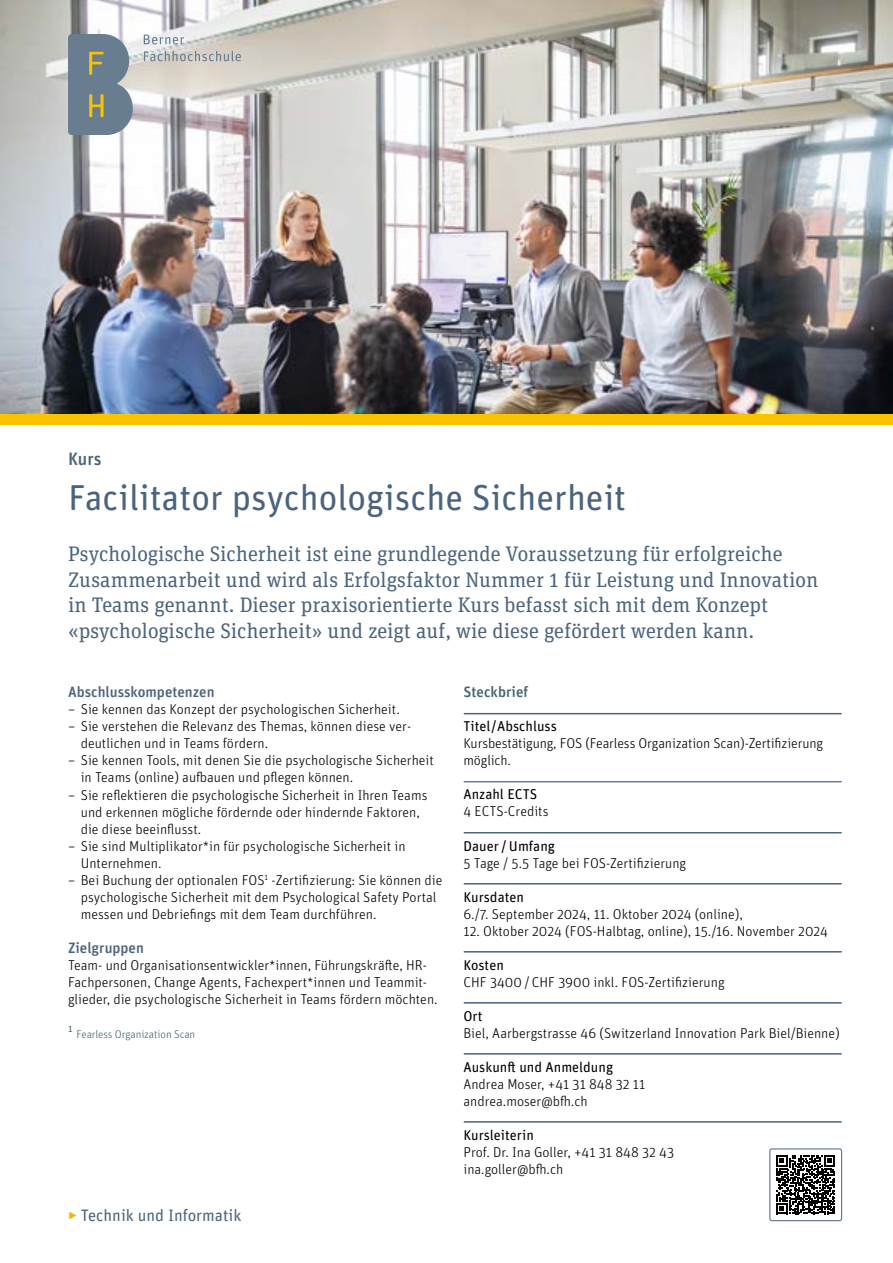
<style>
.page{position:relative;width:893px;height:1263px;background:#fff}
.page>*{position:absolute;margin:0;border:0;box-sizing:border-box;transform-origin:0 0}
.t1{font:36px "Unit Rounded Pro";color:#4b647d}
.t2{font:21px/25.5px "Unit Slab Pro";color:#4b647d}
.t3{font:500 18px "Unit Rounded Pro";color:#4b647d}
.t4{font:16.5px "Unit Rounded Pro";color:#4b647d}
.t5{font:500 15px "Unit Rounded Pro";color:#4b647d}
.t6{font:500 15px "Unit Rounded Pro";color:#43666f}
.t7{font:300 14.25px/17px "Unit Rounded Pro";color:#000}
.t8{font:14.25px "Unit Rounded Pro";color:#000}
.t9{font:300 11.25px "Unit Rounded Pro";letter-spacing:-.01em;color:#43666f}
.t10{font:9.75px "Unit Rounded Pro";color:#43666f}
.s1{font-weight:300;color:#fab405}
</style>
<div class="page">
<img style="left:0;top:0;width:893px;height:415px">
<svg style="left:68px;top:34px;width:65px;height:101px;background:#7c8b93"></svg>
<svg style="left:144px;top:35px;width:40px;height:9px"></svg>
<svg style="left:144px;top:51px;width:97px;height:10px"></svg>
<div style="left:0;top:415px;width:893px;height:10px;background:#fac300"></div>
<svg style="left:776px;top:1155px;width:59px;height:59px"></svg>
<div style="left:769px;top:1148px;width:73px;height:73px;border:1px solid #697d91;border-radius:2px"></div>
<hr style="left:464px;top:713px;width:377px;height:1px;background:#4b647d">
<hr style="left:464px;top:781px;width:377px;height:1px;background:#697d91">
<hr style="left:464px;top:832px;width:377px;height:1px;background:#4b647d">
<hr style="left:464px;top:883px;width:377px;height:1px;background:#4b647d">
<hr style="left:464px;top:951px;width:377px;height:1px;background:#4b647d">
<hr style="left:464px;top:1002px;width:377px;height:1px;background:#4b647d">
<hr style="left:464px;top:1053px;width:377px;height:1px;background:#4b647d">
<hr style="left:464px;top:1121px;width:377px;height:2px;background:#4b647d">
<p class="t3" style="left:68px;top:446px;width:35px">Kurs</p>
<h1 class="t1" style="left:68px;top:473px;width:560px">Facilitator psychologische Sicherheit</h1>
<p class="t2" style="left:68px;top:541px;width:752px">Psychologische Sicherheit ist eine grundlegende Voraussetzung für erfolgreiche Zusammenarbeit und wird als Erfolgsfaktor Nummer 1 für Leistung und Innovation in Teams genannt. Dieser praxisorientierte Kurs befasst sich mit dem Konzept «psychologische Sicherheit» und zeigt auf, wie diese gefördert werden kann.</p>
<p class="t5" style="left:68px;top:682px;width:148px">Abschlusskompetenzen</p>
<p class="t7" style="left:68px;top:701px;width:333px">– Sie kennen das Konzept der psychologischen Sicherheit.</p>
<p class="t7" style="left:81px;top:718px;width:332px;text-indent:-13px">– Sie verstehen die Relevanz des Themas, können diese ver&shy;deutlichen und in Teams fördern.</p>
<p class="t7" style="left:81px;top:752px;width:355px;text-indent:-13px">– Sie kennen Tools, mit denen Sie die psychologische Sicherheit in Teams (online) aufbauen und pflegen können.</p>
<p class="t7" style="left:81px;top:786px;width:348px;text-indent:-13px">– Sie reflektieren die psychologische Sicherheit in Ihren Teams und erkennen mögliche fördernde oder hindernde Faktoren, die diese beeinflusst.</p>
<p class="t7" style="left:81px;top:837px;width:326px;text-indent:-13px">– Sie sind Multiplikator*in für psychologische Sicherheit in<br>Unternehmen.</p>
<p class="t7" style="left:81px;top:871px;width:363px;text-indent:-13px">– Bei Buchung der optionalen FOS<sup>1</sup> -Zertifizierung: Sie können die psychologische Sicherheit mit dem Psychological Safety Portal messen und Debriefings mit dem Team durchführen.</p>
<p class="t5" style="left:68px;top:937px;width:77px">Zielgruppen</p>
<p class="t7" style="left:68px;top:956px;width:371px">Team- und Organisationsentwickler*innen, Fü hrungskräfte, HR-<br>Fachpersonen, Change Agents, Fachexpert*innen und Teammit&shy;glieder, die psychologische Sicherheit in Teams fördern möchten.</p>
<p class="t10" style="left:68px;top:1021px;width:6px">1</p>
<p class="t9" style="left:77px;top:1026px;width:120px">Fearless Organization Scan</p>
<p class="t4" style="left:68px;top:1204px;width:175px"><span class="s1">‣</span> Technik und Informatik</p>
<p class="t6" style="left:463px;top:682px;width:66px">Steckbrief</p>
<p class="t8" style="left:463px;top:717px;width:95px">Titel/Abschluss</p>
<p class="t7" style="left:463px;top:735px;width:361px">Kursbestätigung, FOS (Fearless Organization Scan)-Zertifizierung möglich.</p>
<p class="t8" style="left:463px;top:785px;width:75px">Anzahl ECTS</p>
<p class="t7" style="left:463px;top:803px;width:86px">4 ECTS-Credits</p>
<p class="t8" style="left:463px;top:836px;width:93px">Dauer / Umfang</p>
<p class="t7" style="left:463px;top:854px;width:224px">5 Tage / 5.5 Tage bei FOS-Zertifizierung</p>
<p class="t8" style="left:463px;top:887px;width:62px">Kursdaten</p>
<p class="t7" style="left:463px;top:905px;width:281px">6./7. September 2024, 11. Oktober 2024 (online),</p>
<p class="t7" style="left:463px;top:922px;width:366px">12. Oktober 2024 (FOS-Halbtag, online), 15./16. November 2024</p>
<p class="t8" style="left:463px;top:955px;width:42px">Kosten</p>
<p class="t7" style="left:463px;top:973px;width:263px">CHF 3400 / CHF 3900 inkl. FOS-Zertifizierung</p>
<p class="t8" style="left:463px;top:1006px;width:21px">Ort</p>
<p class="t7" style="left:463px;top:1024px;width:378px">Biel, Aarbergstrasse 46 (Switzerland Innovation Park Biel/Bienne)</p>
<p class="t8" style="left:463px;top:1057px;width:151px">Auskunft und Anmeldung</p>
<p class="t7" style="left:463px;top:1075px;width:183px">Andrea Moser, +41 31 848 32 11 andrea.moser@bfh.ch</p>
<p class="t8" style="left:463px;top:1125px;width:72px">Kursleiterin</p>
<p class="t7" style="left:463px;top:1143px;width:212px">Prof. Dr. Ina Goller, +41 31 848 32 43 ina.goller@bfh.ch</p>
</div>
